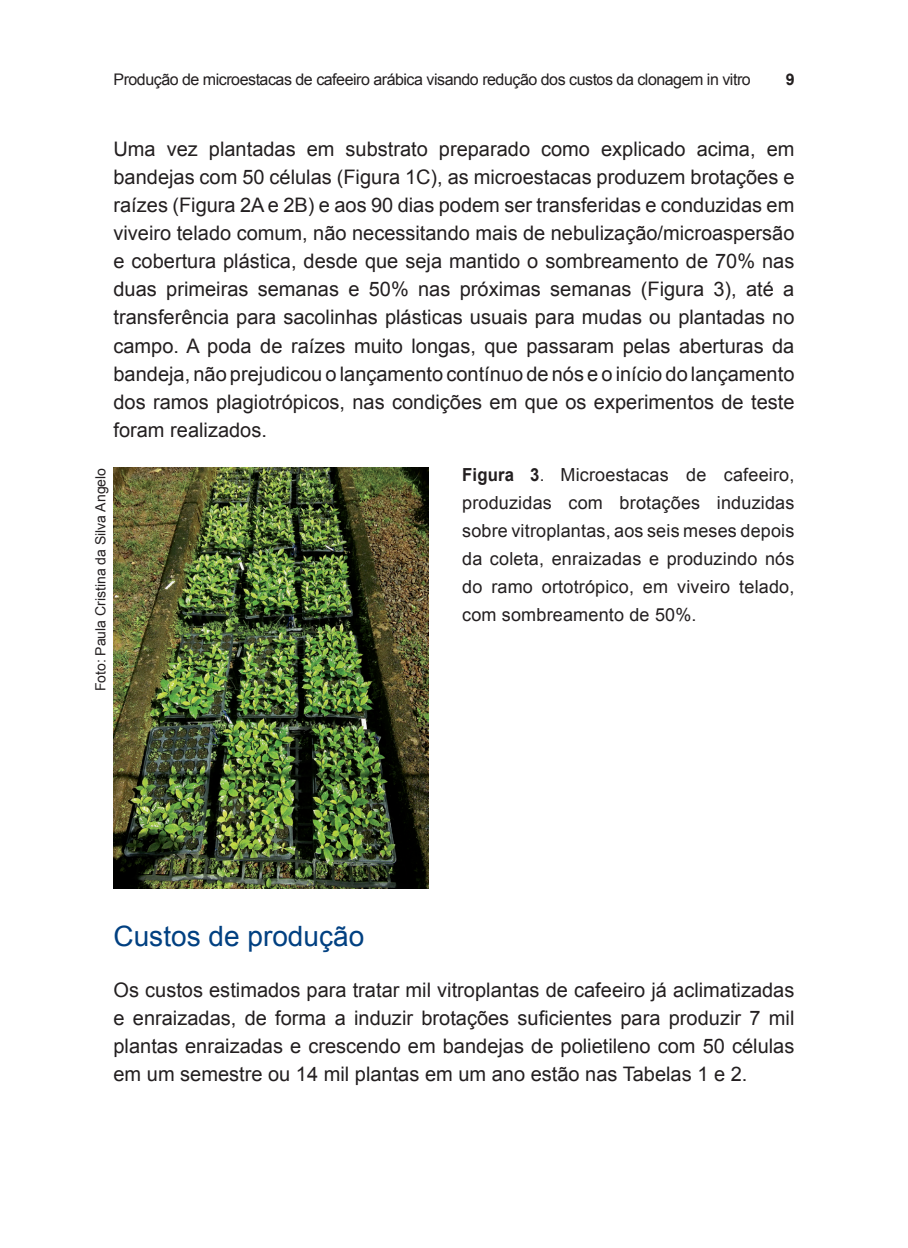
<style>
.page{position:relative;width:908px;height:1248px;background:#fff}
.page>*{position:absolute;margin:0;border:0;box-sizing:border-box;transform-origin:0 0}
.t1{font:28px "Arial";color:#014081}
.t2{font:20px/28px "Arial";color:#231f20;text-align:justify}
.t3{font:18px/28px "Arial";letter-spacing:.01em;color:#231f20;text-align:justify;scale:.93 1}
.t4{font:16px "Arial";letter-spacing:-.03em;color:#231f20}
.t5{font:700 16px "Arial";color:#231f20}
.t6{font:14px "Arial";color:#231f20}
.s1{font-weight:700}
</style>
<div class="page">
<img style="left:113px;top:468px;width:315px;height:420px">
<p class="t4" style="left:113px;top:69px;width:638px">Produção de microestacas de cafeeiro arábica visando redução dos custos da clonagem in vitro</p>
<p class="t5" style="left:785px;top:69px;width:10px">9</p>
<p class="t2" style="left:113px;top:135px;width:682px">Uma vez plantadas em substrato preparado como explicado acima, em bandejas com 50 células (Figura 1C), as microestacas produzem brotações e raízes (Figura 2A e 2B) e aos 90 dias podem ser transferidas e conduzidas em viveiro telado comum, não necessitando mais de nebulização/microaspersão e cobertura plástica, desde que seja mantido o sombreamento de 70% nas duas primeiras semanas e 50% nas próximas semanas (Figura 3), até a transferência para sacolinhas plásticas usuais para mudas ou plantadas no campo. A poda de raízes muito longas, que passaram pelas aberturas da bandeja, não prejudicou o lançamento contínuo de nós e o início do lançamento dos ramos plagiotrópicos, nas condições em que os experimentos de teste foram realizados.</p>
<p class="t6" style="left:91px;top:691px;width:225px;rotate:-90deg">Foto: Paula Cristina da Silva Angelo</p>
<p class="t3" style="left:462px;top:461px;width:358px"><span class="s1">Figura 3</span>. Microestacas de cafeeiro, produzidas com brotações induzidas sobre vitroplantas, aos seis meses depois da coleta, enraizadas e produzindo nós do ramo ortotrópico, em viveiro telado, com sombreamento de 50%.</p>
<h1 class="t1" style="left:113px;top:918px;width:252px">Custos de produção</h1>
<p class="t2" style="left:113px;top:976px;width:682px">Os custos estimados para tratar mil vitroplantas de cafeeiro já aclimatizadas e enraizadas, de forma a induzir brotações suficientes para produzir 7 mil plantas enraizadas e crescendo em bandejas de polietileno com 50 células em um semestre ou 14 mil plantas em um ano estão nas Tabelas 1 e 2.</p>
</div>
